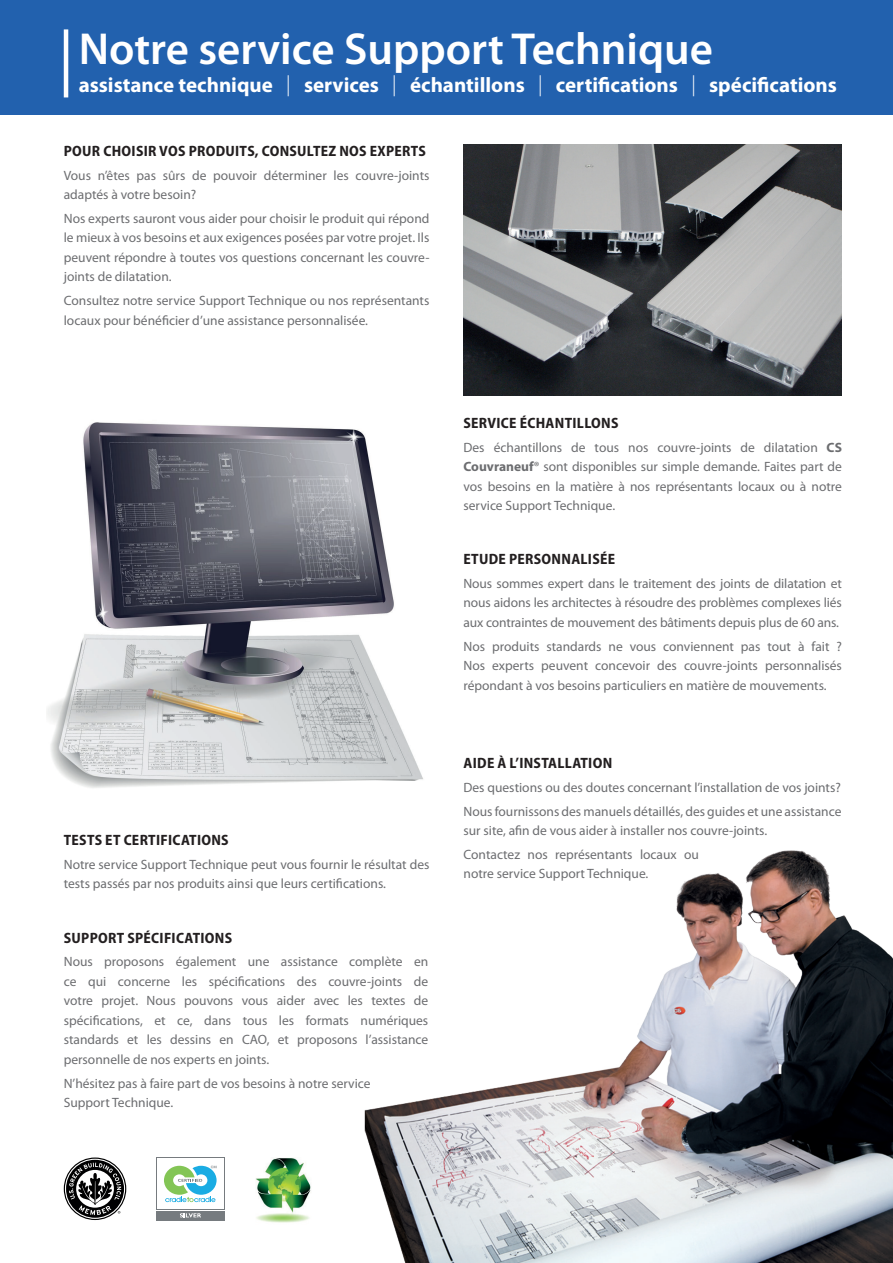
<style>
.page{position:relative;width:893px;height:1263px;background:#fff}
.page>*{position:absolute;margin:0;border:0;box-sizing:border-box;transform-origin:0 0}
.t1{font:600 45px "Myriad Pro";color:#fff}
.t2{font:700 21px "Myriad Pro";color:#fff}
.t3{font:700 semi-condensed 15px "Myriad Pro";letter-spacing:.02em;color:#231f20}
.t4{font:13.5px/19.5px "Myriad Pro";color:#6c6d70}
.s1{font-weight:300}
.s2{font-weight:700}
</style>
<div class="page">
<hr style="left:0;top:574px;width:1px;height:234px;background:#f7f6f5">
<img style="left:364px;top:850px;width:529px;height:413px">
<div style="left:0;top:0;width:893px;height:115px;background:#2261ae"></div>
<hr style="left:64px;top:29px;width:4px;height:68px;background:#fff">
<img style="left:47px;top:422px;width:376px;height:366px">
<img style="left:463px;top:145px;width:379px;height:250px">
<img style="left:256px;top:1158px;width:55px;height:65px">
<div style="left:156px;top:1211px;width:69px;height:9px;background:#767b7f"></div>
<svg style="left:180px;top:1213px;width:21px;height:4px"></svg>
<svg style="left:164px;top:1166px;width:53px;height:36px"></svg>
<svg style="left:64px;top:1157px;width:62px;height:63px"></svg>
<h1 class="t1" style="left:79px;top:20px;width:636px">Notre service Support Technique</h1>
<h2 class="t2" style="left:79px;top:72px;width:760px">assistance technique <span class="s1">|</span> services <span class="s1">|</span> échantillons <span class="s1">|</span> certifications <span class="s1">|</span> spécifications</h2>
<p class="t3" style="left:64px;top:141px;width:364px">POUR CHOISIR VOS PRODUITS, CONSULTEZ NOS EXPERTS</p>
<p class="t4" style="left:64px;top:165px;width:367px">Vous n’êtes pas sûrs de pouvoir déterminer les couvre-joints adaptés à votre besoin?</p>
<p class="t4" style="left:64px;top:208px;width:367px;text-align:justify">Nos experts sauront vous aider pour choisir le produit qui répond le mieux à vos besoins et aux exigences posées par votre projet. Ils peuvent répondre à toutes vos questions concernant les couvre&shy;joints de dilatation.</p>
<p class="t4" style="left:64px;top:291px;width:367px">Consultez notre service Support Technique ou nos représentants locaux pour bénéficier d’une assistance personnalisée.</p>
<p class="t3" style="left:64px;top:830px;width:166px">TESTS ET CERTIFICATIONS</p>
<p class="t4" style="left:64px;top:854px;width:367px">Notre service Support Technique peut vous fournir le résultat des tests passés par nos produits ainsi que leurs certifications.</p>
<p class="t3" style="left:64px;top:928px;width:170px">SUPPORT SPÉCIFICATIONS</p>
<p class="t4" style="left:64px;top:952px;width:366px;text-align:justify">Nous proposons également une assistance complète en ce qui concerne les spécifications des couvre-joints de votre projet. Nous pouvons vous aider avec les textes de spécifications, et ce, dans tous les formats numériques standards et les dessins en CAO, et proposons l’assistance personnelle de nos experts en joints.</p>
<p class="t4" style="left:64px;top:1073px;width:308px">N’hésitez pas à faire part de vos besoins à notre service<br>Support Technique.</p>
<p class="t3" style="left:463px;top:413px;width:156px">SERVICE ÉCHANTILLONS</p>
<p class="t4" style="left:463px;top:437px;width:380px;text-align:justify">Des échantillons de tous nos couvre-joints de dilatation <span class="s2">CS Couvraneuf</span>® sont disponibles sur simple demande. Faites part de vos besoins en la matière à nos représentants locaux ou à notre service Support Technique.</p>
<p class="t3" style="left:463px;top:549px;width:153px">ETUDE PERSONNALISÉE</p>
<p class="t4" style="left:463px;top:573px;width:380px;text-align:justify">Nous sommes expert dans le traitement des joints de dilatation et nous aidons les architectes à résoudre des problèmes complexes liés aux contraintes de mouvement des bâtiments depuis plus de 60 ans.</p>
<p class="t4" style="left:463px;top:636px;width:380px;text-align:justify">Nos produits standards ne vous conviennent pas tout à fait ?<br>Nos experts peuvent concevoir des couvre-joints personnalisés répondant à vos besoins particuliers en matière de mouvements.</p>
<p class="t3" style="left:463px;top:753px;width:150px">AIDE À L’INSTALLATION</p>
<p class="t4" style="left:463px;top:775px;width:379px;line-height:23.7px">Des questions ou des doutes concernant l’installation de vos joints?<br>Nous fournissons des manuels détaillés, des guides et une assistance</p>
<p class="t4" style="left:463px;top:819px;width:305px;line-height:23.7px">sur site, afin de vous aider à installer nos couvre-joints.<br>Contactez nos représentants locaux ou</p>
<p class="t4" style="left:463px;top:864px;width:186px">notre service Support Technique.</p>
</div>
